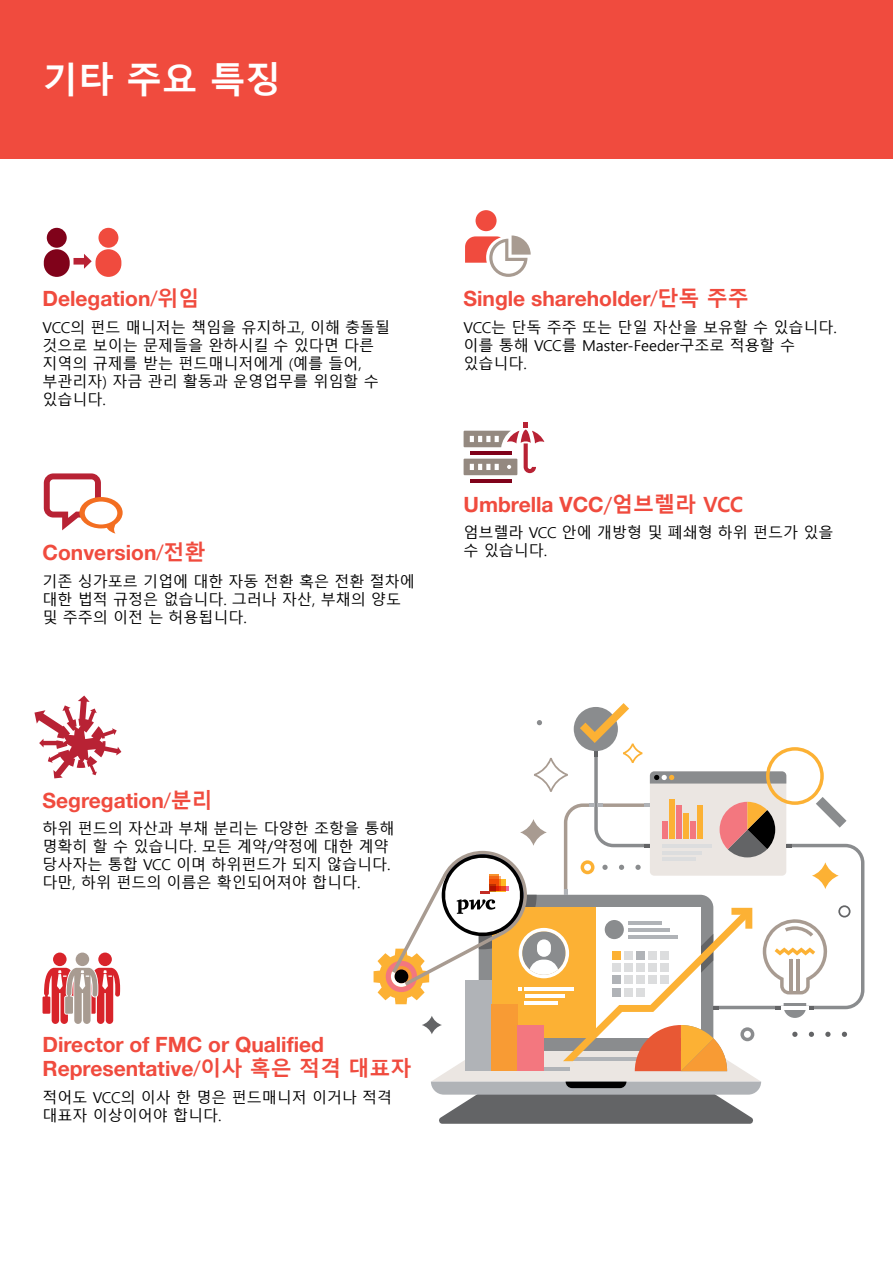
<style>
.page{position:relative;width:893px;height:1263px;background:#fff}
.page>*{position:absolute;margin:0;border:0;box-sizing:border-box;transform-origin:0 0}
.t1{font:700 36px "Malgun Gothic";color:#fff}
.t2{font:700 21px/24px "Helvetica Neue LT Pro";color:#f04b3e}
.t3{font:15px/18px "Malgun Gothic";color:#000}
.s1{font-weight:400}
.s2{font-family:"Malgun Gothic"}
.s3{font-family:"Malgun Gothic";font-weight:400}
</style>
<div class="page">
<div style="left:0;top:0;width:893px;height:159px;background:#f04b3e"></div>
<svg style="left:44px;top:473px;width:79px;height:61px"></svg>
<div style="left:85px;top:501px;width:32px;height:23px;background:#fff;border-radius:50%"></div>
<svg style="left:74px;top:254px;width:18px;height:15px"></svg>
<div style="left:44px;top:249px;width:26px;height:28px;background:#80021a;border-radius:13px"></div>
<div style="left:47px;top:228px;width:20px;height:20px;background:#80021a;border-radius:50%"></div>
<div style="left:95px;top:249px;width:26px;height:28px;background:#f04b3e;border-radius:13px"></div>
<div style="left:98px;top:228px;width:20px;height:20px;background:#f04b3e;border-radius:50%"></div>
<svg style="left:34px;top:695px;width:87px;height:83px"></svg>
<div style="left:476px;top:210px;width:21px;height:21px;background:#f04b3e;border-radius:50%"></div>
<svg style="left:465px;top:235px;width:66px;height:42px"></svg>
<div style="left:98px;top:952px;width:14px;height:14px;background:#d8232a;border-radius:50%"></div>
<div style="left:53px;top:952px;width:14px;height:14px;background:#d8232a;border-radius:50%"></div>
<svg style="left:43px;top:968px;width:77px;height:56px"></svg>
<div style="left:76px;top:952px;width:13px;height:14px;background:#a89b91;border-radius:50%"></div>
<hr style="left:470px;top:479px;width:41px;height:3px;background:#80021a">
<svg style="left:464px;top:422px;width:80px;height:53px"></svg>
<svg style="left:374px;top:703px;width:490px;height:421px"></svg>
<h1 class="t1" style="left:43px;top:59px;width:240px">기타 주요 특징</h1>
<h2 class="t2" style="left:43px;top:286px;width:159px">Delegation<span class="s1">/</span><span class="s2">위임</span></h2>
<p class="t3" style="left:43px;top:319px;width:349px">VCC의 펀드 매니저는 책임을 유지하고, 이해 충돌될 것으로 보이는 문제들을 완하시킬 수 있다면 다른 지역의 규제를 받는 펀드매니저에게 (예를 들어, 부관리자) 자금 관리 활동과 운영업무를 위임할 수 있습니다.</p>
<h2 class="t2" style="left:463px;top:286px;width:287px">Single shareholder<span class="s1">/</span><span class="s2">단독 주주</span></h2>
<p class="t3" style="left:463px;top:319px;width:375px">VCC는 단독 주주 또는 단일 자산을 보유할 수 있습니다. 이를 통해 VCC를 Master-Feeder구조로 적용할 수 있습니다.</p>
<h2 class="t2" style="left:463px;top:492px;width:281px">Umbrella VCC<span class="s3">/</span><span class="s2">엄브렐라 VCC</span></h2>
<p class="t3" style="left:463px;top:524px;width:372px">엄브렐라 VCC 안에 개방형 및 폐쇄형 하위 펀드가 있을</p>
<h2 class="t2" style="left:43px;top:540px;width:164px">Conversion<span class="s1">/</span><span class="s2">전환</span></h2>
<p class="t3" style="left:463px;top:542px;width:85px">수 있습니다.</p>
<p class="t3" style="left:43px;top:572px;width:374px">기존 싱가포르 기업에 대한 자동 전환 혹은 전환 절차에 대한 법적 규정은 없습니다. 그러나 자산, 부채의 양도 및 주주의 이전 는 허용됩니다.</p>
<h2 class="t2" style="left:43px;top:788px;width:172px">Segregation<span class="s1">/</span><span class="s2">분리</span></h2>
<p class="t3" style="left:43px;top:820px;width:353px">하위 펀드의 자산과 부채 분리는 다양한 조항을 통해 명확히 할 수 있습니다. 모든 계약/약정에 대한 계약 당사자는 통합 VCC 이며 하위펀드가 되지 않습니다. 다만, 하위 펀드의 이름은 확인되어져야 합니다.</p>
<h2 class="t2" style="left:43px;top:1032px;width:371px">Director of FMC or Qualified<br>Representative<span class="s1">/</span><span class="s2">이사 혹은 적격 대표자</span></h2>
<p class="t3" style="left:43px;top:1089px;width:351px">적어도 VCC의 이사 한 명은 펀드매니저 이거나 적격 대표자 이상이어야 합니다.</p>
</div>
